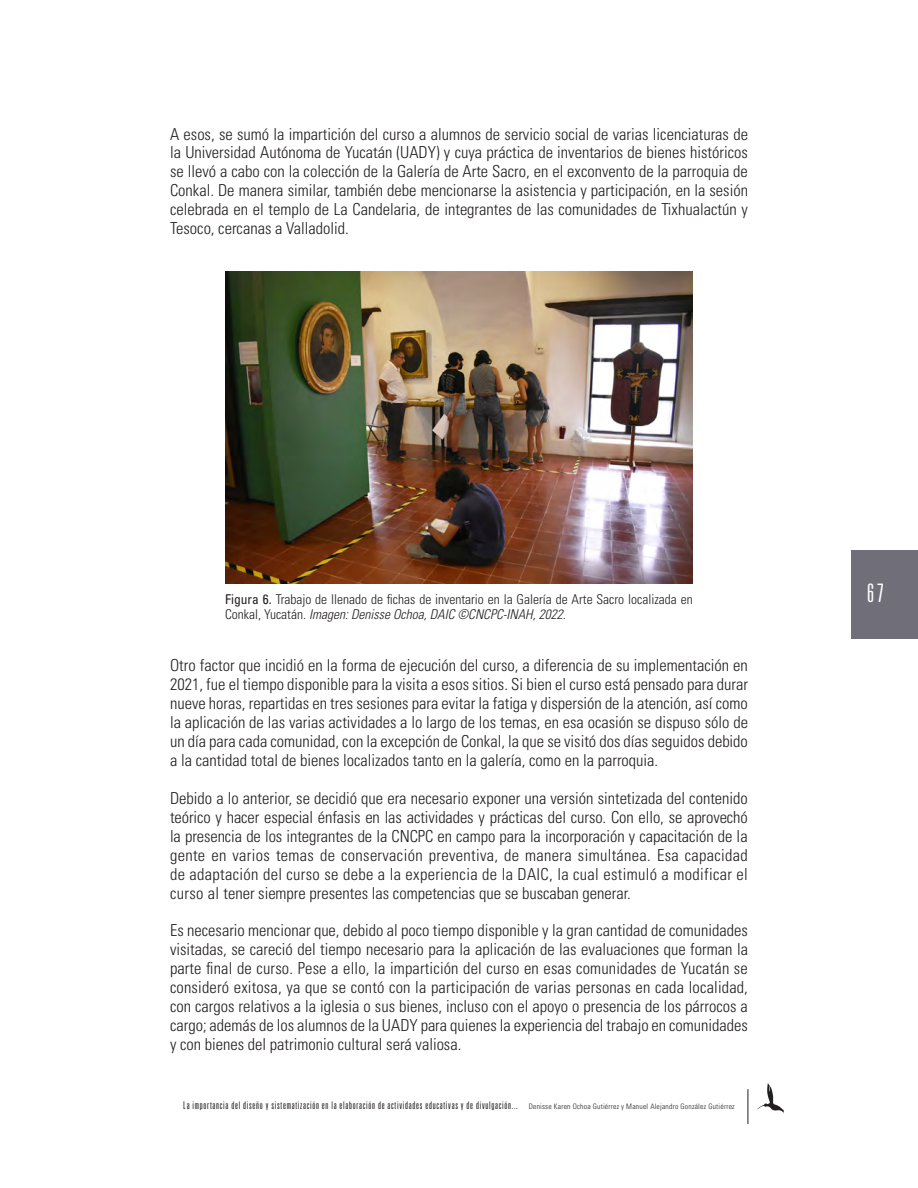
<style>
.page{position:relative;width:918px;height:1188px;background:#fff}
.page>*{position:absolute;margin:0;border:0;box-sizing:border-box;transform-origin:0 0}
.t1{font:300 ultra-condensed 25.5px "Univers LT Std";color:#fff}
.Normal_wrd_90{font:300 condensed 16.5px/19px "Univers LT Std";color:#231f20;text-align:justify}
.Normal_wrd_90-2{font:300 condensed 13.5px/15px "Univers LT Std";color:#231f20}
.t2{font:300 ultra-condensed 10.5px "Univers LT Std";letter-spacing:.07em;color:#231f20}
.s1{font-weight:400}
.s2{font-style:italic}
.s3{font-stretch:condensed;font-size:7.5px}
</style>
<div class="page">
<hr style="left:748px;top:1089px;width:1px;height:35px;background:#231f20">
<div style="left:851px;top:550px;width:67px;height:88px;background:#706e79"></div>
<svg style="left:757px;top:1082px;width:27px;height:32px"></svg>
<img style="left:225px;top:271px;width:468px;height:312px">
<p class="Normal_wrd_90" style="left:170px;top:124px;width:579px">A esos, se sumó la impartición del curso a alumnos de servicio social de varias licenciaturas de la Universidad Autónoma de Yucatán (UADY) y cuya práctica de inventarios de bienes históricos se llevó a cabo con la colección de la Galería de Arte Sacro, en el exconvento de la parroquia de Conkal. De manera similar, también debe mencionarse la asistencia y participación, en la sesión celebrada en el templo de La Candelaria, de integrantes de las comunidades de Tixhualactún y Tesoco, cercanas a Valladolid.</p>
<p class="Normal_wrd_90-2" style="left:225px;top:592px;width:469px"><span class="s1">Figura 6.</span> Trabajo de llenado de fichas de inventario en la Galería de Arte Sacro localizada en<br>Conkal, Yucatán. <span class="s2">Imagen: Denisse Ochoa, DAIC ©CNCPC-INAH, 2022.</span></p>
<p class="Normal_wrd_90" style="left:170px;top:655px;width:579px">Otro factor que incidió en la forma de ejecución del curso, a diferencia de su implementación en 2021, fue el tiempo disponible para la visita a esos sitios. Si bien el curso está pensado para durar nueve horas, repartidas en tres sesiones para evitar la fatiga y dispersión de la atención, así como la aplicación de las varias actividades a lo largo de los temas, en esa ocasión se dispuso sólo de un día para cada comunidad, con la excepción de Conkal, la que se visitó dos días seguidos debido a la cantidad total de bienes localizados tanto en la galería, como en la parroquia.</p>
<p class="Normal_wrd_90" style="left:170px;top:788px;width:579px">Debido a lo anterior, se decidió que era necesario exponer una versión sintetizada del contenido teórico y hacer especial énfasis en las actividades y prácticas del curso. Con ello, se aprovechó la presencia de los integrantes de la CNCPC en campo para la incorporación y capacitación de la gente en varios temas de conservación preventiva, de manera simultánea. Esa capacidad de adaptación del curso se debe a la experiencia de la DAIC, la cual estimuló a modificar el curso al tener siempre presentes las competencias que se buscaban generar.</p>
<p class="Normal_wrd_90" style="left:170px;top:921px;width:579px">Es necesario mencionar que, debido al poco tiempo disponible y la gran cantidad de comunidades visitadas, se careció del tiempo necesario para la aplicación de las evaluaciones que forman la parte final de curso. Pese a ello, la impartición del curso en esas comunidades de Yucatán se consideró exitosa, ya que se contó con la participación de varias personas en cada localidad, con cargos relativos a la iglesia o sus bienes, incluso con el apoyo o presencia de los párrocos a cargo; además de los alumnos de la UADY para quienes la experiencia del trabajo en comunidades y con bienes del patrimonio cultural será valiosa.</p>
<p class="t2" style="left:183px;top:1100px;width:553px">La importancia del diseño y sistematización en la elaboración de actividades educativas y de divulgación... <span class="s3">Denisse Karen Ochoa Gutiérrez y Manuel Alejandro González Gutiérrez</span></p>
<h1 class="t1" style="left:867px;top:579px;width:18px">67</h1>
</div>
